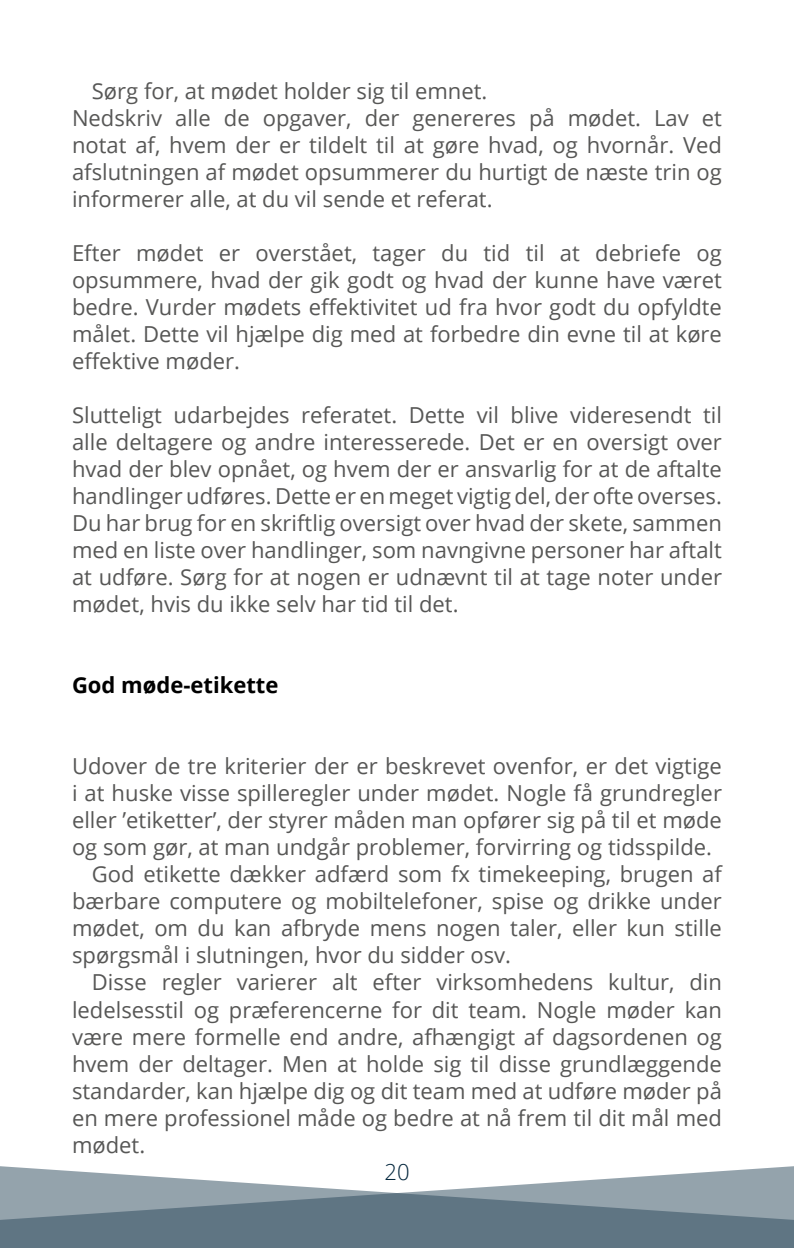
<style>
.page{position:relative;width:794px;height:1248px;background:#fff}
.page>*{position:absolute;margin:0;border:0;box-sizing:border-box;transform-origin:0 0}
.t1{font:22px/27px "Open Sans";color:#575756;text-align:justify}
.t2{font:700 22px "Open Sans";color:#000}
.t3{font:300 22px "Open Sans";color:#04273d}
</style>
<div class="page">
<svg style="left:0;top:1166px;width:794px;height:81px"></svg>
<p class="t1" style="left:72px;top:77px;width:651px;text-align:left;text-indent:20px">Sørg for, at mødet holder sig til emnet.<br>Nedskriv alle de opgaver, der genereres på mødet. Lav et notat af, hvem der er tildelt til at gøre hvad, og hvornår. Ved afslutningen af mødet opsummerer du hurtigt de næste trin og informerer alle, at du vil sende et referat.</p>
<p class="t1" style="left:72px;top:239px;width:651px">Efter mødet er overstået, tager du tid til at debriefe og opsummere, hvad der gik godt og hvad der kunne have været bedre. Vurder mødets effektivitet ud fra hvor godt du opfyldte målet. Dette vil hjælpe dig med at forbedre din evne til at køre effektive møder.</p>
<p class="t1" style="left:72px;top:401px;width:651px">Slutteligt udarbejdes referatet. Dette vil blive videresendt til alle deltagere og andre interesserede. Det er en oversigt over hvad der blev opnået, og hvem der er ansvarlig for at de aftalte handlinger udføres. Dette er en meget vigtig del, der ofte overses.<br>Du har brug for en skriftlig oversigt over hvad der skete, sammen med en liste over handlinger, som navngivne personer har aftalt at udføre. Sørg for at nogen er udnævnt til at tage noter under mødet, hvis du ikke selv har tid til det.</p>
<p class="t2" style="left:72px;top:669px;width:208px">God møde-etikette</p>
<p class="t1" style="left:72px;top:752px;width:651px">Udover de tre kriterier der er beskrevet ovenfor, er det vigtige</p>
<p class="t1" style="left:72px;top:779px;width:651px">i at huske visse spilleregler under mødet. Nogle få grundregler</p>
<p class="t1" style="left:72px;top:806px;width:651px">eller ’etiketter’, der styrer måden man opfører sig på til et møde</p>
<p class="t1" style="left:72px;top:833px;width:641px">og som gør, at man undgår problemer, forvirring og tidsspilde.</p>
<p class="t1" style="left:92px;top:860px;width:631px">God etikette dækker adfærd som fx timekeeping, brugen af</p>
<p class="t1" style="left:72px;top:887px;width:651px">bærbare computere og mobiltelefoner, spise og drikke under</p>
<p class="t1" style="left:72px;top:914px;width:651px">mødet, om du kan afbryde mens nogen taler, eller kun stille</p>
<p class="t1" style="left:72px;top:941px;width:440px">spørgsmål i slutningen, hvor du sidder osv.</p>
<p class="t1" style="left:92px;top:968px;width:631px">Disse regler varierer alt efter virksomhedens kultur, din</p>
<p class="t1" style="left:72px;top:995px;width:651px">ledelsesstil og præferencerne for dit team. Nogle møder kan</p>
<p class="t1" style="left:72px;top:1022px;width:651px">være mere formelle end andre, afhængigt af dagsordenen og</p>
<p class="t1" style="left:72px;top:1049px;width:651px">hvem der deltager. Men at holde sig til disse grundlæggende</p>
<p class="t1" style="left:72px;top:1076px;width:651px">standarder, kan hjælpe dig og dit team med at udføre møder på</p>
<p class="t1" style="left:72px;top:1103px;width:651px">en mere professionel måde og bedre at nå frem til dit mål med</p>
<p class="t1" style="left:72px;top:1130px;width:75px">mødet.</p>
<p class="t3" style="left:384px;top:1156px;width:27px">20</p>
</div>
